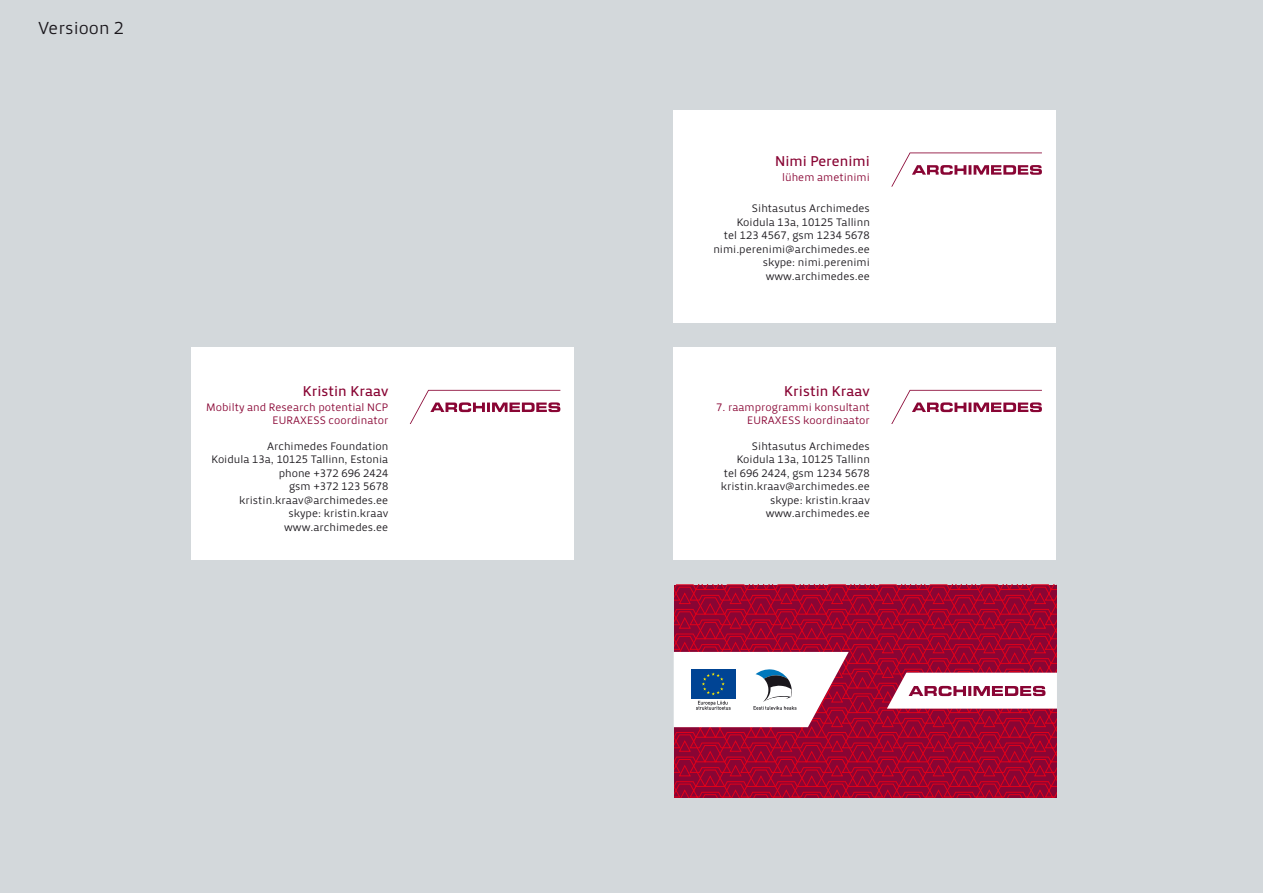
<style>
.page{position:relative;width:1263px;height:893px;background:#d3d8db}
.page>*{position:absolute;margin:0;border:0;box-sizing:border-box;transform-origin:0 0}
.t1{font:18px "Priva One Pro";color:#1a171c}
.t2{font:14.7px "Priva Two Pro";color:#890534}
.t3{font:11.25px/13.5px "Priva One Pro";color:#1a171c;text-align:right}
.t4{font:11.25px/13.5px "Priva One Pro";color:#890534;text-align:right}
</style>
<div class="page">
<div style="left:673px;top:347px;width:382px;height:213px;background:#fff"></div>
<svg style="left:891px;top:390px;width:151px;height:34px"></svg>
<div style="left:191px;top:347px;width:383px;height:213px;background:#fff"></div>
<svg style="left:410px;top:390px;width:150px;height:34px"></svg>
<div style="left:673px;top:110px;width:382px;height:213px;background:#fff"></div>
<svg style="left:891px;top:152px;width:151px;height:35px"></svg>
<svg style="left:674px;top:585px;width:383px;height:212px;background:#ab3255"></svg>
<h1 class="t1" style="left:38px;top:17px;width:87px">Versioon 2</h1>
<h2 class="t2" style="left:303px;top:382px;width:87px">Kristin Kraav</h2>
<p class="t4" style="left:206px;top:400px;width:184px">Mobilty and Research potential NCP<br>EURAXESS coordinator</p>
<p class="t3" style="left:211px;top:439px;width:178px">Archimedes Foundation<br>Koidula 13a, 10125 Tallinn, Estonia phone +372 696 2424<br>gsm +372 123 5678 kristin.kraav@archimedes.ee skype: kristin.kraav www.archimedes.ee</p>
<h2 class="t2" style="left:775px;top:152px;width:96px">Nimi Perenimi</h2>
<p class="t4" style="left:782px;top:170px;width:89px">lühem ametinimi</p>
<p class="t3" style="left:713px;top:202px;width:158px">Sihtasutus Archimedes<br>Koidula 13a, 10125 Tallinn<br>tel 123 4567, gsm 1234 5678 nimi.perenimi@archimedes.ee skype: nimi.perenimi www.archimedes.ee</p>
<h2 class="t2" style="left:784px;top:382px;width:87px">Kristin Kraav</h2>
<p class="t4" style="left:716px;top:400px;width:155px">7. raamprogrammi konsultant<br>EURAXESS koordinaator</p>
<p class="t3" style="left:721px;top:439px;width:151px">Sihtasutus Archimedes<br>Koidula 13a, 10125 Tallinn tel 696 2424, gsm 1234 5678 kristin.kraav@archimedes.ee skype: kristin.kraav www.archimedes.ee</p>
</div>
